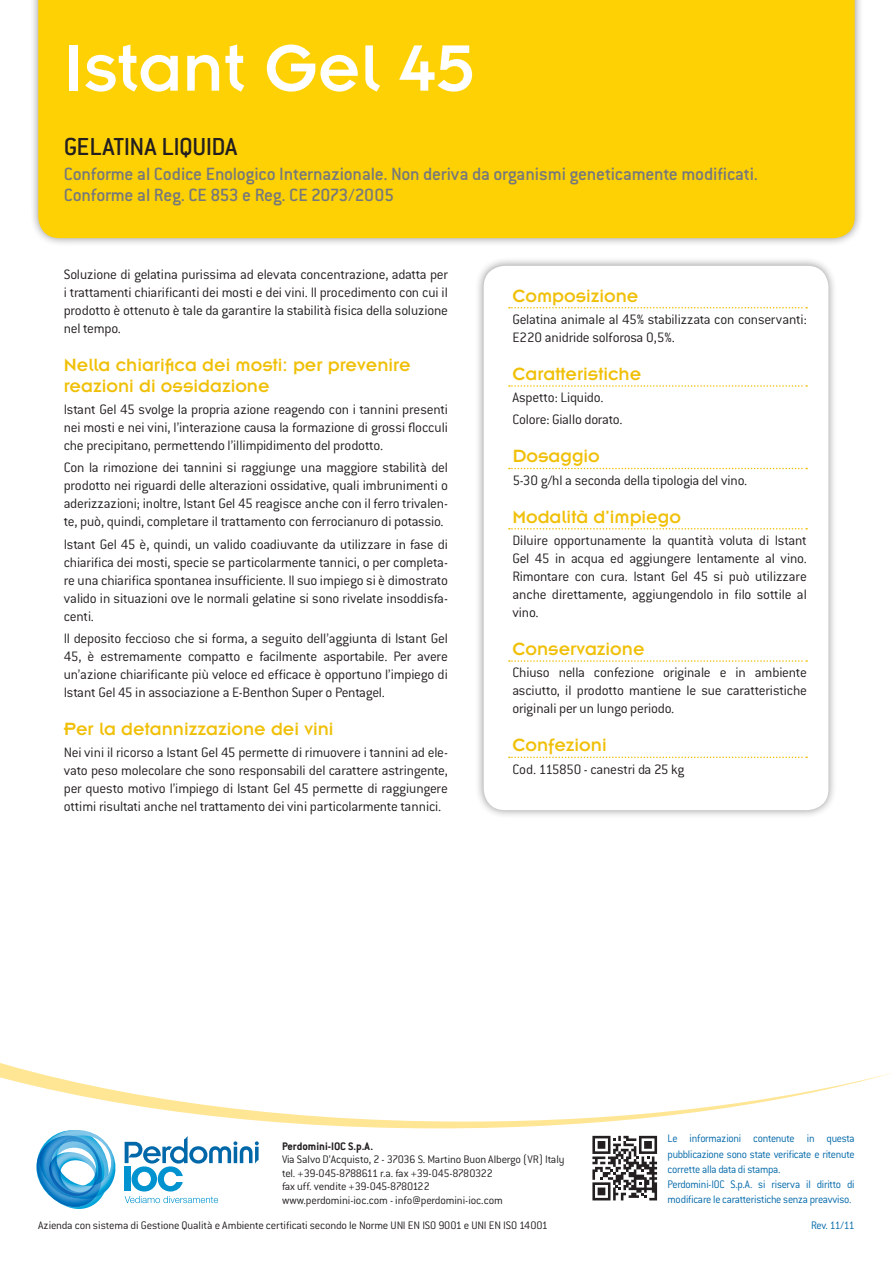
<style>
.page{position:relative;width:893px;height:1263px;background:#fff}
.page>*{position:absolute;margin:0;border:0;box-sizing:border-box;transform-origin:0 0}
._1_NOME_PRODOTTO{font:72px "Insignia";color:#fff}
._2_SOTTOTITOLO{font:500 27px "Conduit ITC";letter-spacing:-.015em;color:#231f20}
._3_SOTTOTITOLO-bis{font:500 19.5px/21px "Conduit ITC";letter-spacing:-.015em;color:#76787b}
._5_H4{font:19.5px/21px "Insignia A";color:#f0c008}
._6_H4{font:19.5px "Insignia A";color:#f0c008}
._4_testo{font:300 15px/18px "Conduit ITC";letter-spacing:-.015em;color:#231f20;text-align:justify}
._7_testo{font:300 15px/18px "Conduit ITC";letter-spacing:-.015em;color:#231f20;text-align:justify}
.pié_pagina{font:300 12px "Conduit ITC";letter-spacing:-.015em;color:#231f20}
.pié_pagina_DX{font:300 12px/15.1px "Conduit ITC";letter-spacing:-.02em;color:#0068a9;text-align:justify;scale:.95 1}
.pié_pagina-2{font:300 12px "Conduit ITC";letter-spacing:-.035em;color:#231f20}
.pié_pagina-3{font:700 12px "Conduit ITC";color:#231f20}
._8_REV{font:300 12px "Conduit ITC";letter-spacing:-.055em;color:#0068a9;scale:.95 1}
</style>
<div class="page">
<div style="left:29px;top:0;width:835px;height:247px;background:#231f20;opacity:.5"></div>
<div style="left:38px;top:0;width:817px;height:238px;background:#fed105"></div>
<div style="left:475px;top:257px;width:363px;height:562px;background:#231f20;opacity:.5"></div>
<div style="left:484px;top:266px;width:344px;height:544px;background:#fff;border-radius:21px"></div>
<svg style="left:509px;top:307px;width:298px;height:1px"></svg>
<svg style="left:509px;top:385px;width:298px;height:2px"></svg>
<svg style="left:509px;top:468px;width:298px;height:1px"></svg>
<svg style="left:509px;top:528px;width:298px;height:1px"></svg>
<svg style="left:509px;top:660px;width:298px;height:2px"></svg>
<svg style="left:509px;top:756px;width:298px;height:2px"></svg>
<svg style="left:0;top:1063px;width:892px;height:65px"></svg>
<svg style="left:32px;top:1125px;width:227px;height:84px"></svg>
<svg style="left:592px;top:1135px;width:66px;height:66px"></svg>
<svg style="left:592px;top:1136px;width:65px;height:64px"></svg>
<p class="_1_NOME_PRODOTTO" style="left:64px;top:31px;width:412px">Istant Gel 45</p>
<p class="_2_SOTTOTITOLO" style="left:64px;top:131px;width:175px">GELATINA LIQUIDA</p>
<p class="_3_SOTTOTITOLO-bis" style="left:64px;top:163px;width:696px">Conforme al Codice Enologico Internazionale. Non deriva da organismi geneticamente modificati.<br>Conforme al Reg. CE 853 e Reg. CE 2073/2005</p>
<p class="_4_testo" style="left:64px;top:265px;width:386px">Soluzione di gelatina purissima ad elevata concentrazione, adatta per i trattamenti chiarificanti dei mosti e dei vini. Il procedimento con cui il prodotto è ottenuto è tale da garantire la stabilità fisica della soluzione nel tempo.</p>
<p class="_5_H4" style="left:64px;top:354px;width:348px">Nella chiarifica dei mosti: per prevenire reazioni di ossidazione</p>
<p class="_4_testo" style="left:64px;top:401px;width:386px">Istant Gel 45 svolge la propria azione reagendo con i tannini presenti nei mosti e nei vini, l’interazione causa la formazione di grossi flocculi che precipitano, permettendo l’illimpidimento del prodotto.</p>
<p class="_4_testo" style="left:64px;top:459px;width:386px">Con la rimozione dei tannini si raggiunge una maggiore stabilità del prodotto nei riguardi delle alterazioni ossidative, quali imbrunimenti o aderizzazioni; inoltre, Istant Gel 45 reagisce anche con il ferro trivalen&shy;te, può, quindi, completare il trattamento con ferrocianuro di potassio.</p>
<p class="_4_testo" style="left:64px;top:535px;width:386px">Istant Gel 45 è, quindi, un valido coadiuvante da utilizzare in fase di chiarifica dei mosti, specie se particolarmente tannici, o per completa&shy;re una chiarifica spontanea insufficiente. Il suo impiego si è dimostrato valido in situazioni ove le normali gelatine si sono rivelate insoddisfa&shy;centi.</p>
<p class="_4_testo" style="left:64px;top:629px;width:386px">Il deposito feccioso che si forma, a seguito dell’aggiunta di Istant Gel 45, è estremamente compatto e facilmente asportabile. Per avere un’azione chiarificante più veloce ed efficace è opportuno l’impiego di Istant Gel 45 in associazione a E-Benthon Super o Pentagel.</p>
<p class="_5_H4" style="left:64px;top:718px;width:271px">Per la detannizzazione dei vini</p>
<p class="_4_testo" style="left:64px;top:744px;width:386px">Nei vini il ricorso a Istant Gel 45 permette di rimuovere i tannini ad ele&shy;vato peso molecolare che sono responsabili del carattere astringente, per questo motivo l’impiego di Istant Gel 45 permette di raggiungere ottimi risultati anche nel trattamento dei vini particolarmente tannici.</p>
<p class="_6_H4" style="left:512px;top:286px;width:128px">Composizione</p>
<p class="_7_testo" style="left:512px;top:310px;width:296px">Gelatina animale al 45% stabilizzata con conservanti:<br>E220 anidride solforosa 0,5%.</p>
<p class="_6_H4" style="left:512px;top:364px;width:130px">Caratteristiche</p>
<p class="_7_testo" style="left:512px;top:389px;width:93px">Aspetto: Liquido.</p>
<p class="_7_testo" style="left:512px;top:411px;width:112px">Colore: Giallo dorato.</p>
<p class="_6_H4" style="left:512px;top:446px;width:89px">Dosaggio</p>
<p class="_7_testo" style="left:512px;top:471px;width:236px">5-30 g/hl a seconda della tipologia del vino.</p>
<p class="_6_H4" style="left:512px;top:507px;width:170px">Modalità d’impiego</p>
<p class="_7_testo" style="left:512px;top:531px;width:296px">Diluire opportunamente la quantità voluta di Istant Gel 45 in acqua ed aggiungere lentamente al vino.<br>Rimontare con cura. Istant Gel 45 si può utilizzare anche direttamente, aggiungendolo in filo sottile al vino.</p>
<p class="_6_H4" style="left:512px;top:639px;width:134px">Conservazione</p>
<p class="_7_testo" style="left:512px;top:664px;width:296px">Chiuso nella confezione originale e in ambiente asciutto, il prodotto mantiene le sue caratteristiche originali per un lungo periodo.</p>
<p class="_6_H4" style="left:512px;top:735px;width:96px">Confezioni</p>
<p class="_7_testo" style="left:512px;top:760px;width:174px">Cod. 115850 - canestri da 25 kg</p>
<p class="pié_pagina-3" style="left:282px;top:1139px;width:93px">Perdomini-IOC S.p.A.</p>
<p class="pié_pagina" style="left:282px;top:1153px;width:284px">Via Salvo D’Acquisto, 2 - 37036 S. Martino Buon Albergo (VR) Italy</p>
<p class="pié_pagina-2" style="left:282px;top:1167px;width:212px">tel. +39-045-8788611 r.a. fax +39-045-8780322</p>
<p class="pié_pagina" style="left:282px;top:1180px;width:149px">fax uff. vendite +39-045-8780122</p>
<p class="pié_pagina" style="left:282px;top:1194px;width:222px">www.perdomini-ioc.com - info@perdomini-ioc.com</p>
<p class="pié_pagina" style="left:38px;top:1219px;width:511px">Azienda con sistema di Gestione Qualità e Ambiente certificati secondo le Norme UNI EN ISO 9001 e UNI EN ISO 14001</p>
<p class="pié_pagina_DX" style="left:668px;top:1131px;width:198px">Le informazioni contenute in questa pubblicazione sono state verificate e ritenute corrette alla data di stampa.</p>
<p class="pié_pagina_DX" style="left:668px;top:1176px;width:198px">Perdomini-IOC S.p.A. si riserva il diritto di modificare le caratteristiche senza preavviso.</p>
<p class="_8_REV" style="left:811px;top:1219px;width:47px">Rev. 11/11</p>
</div>
